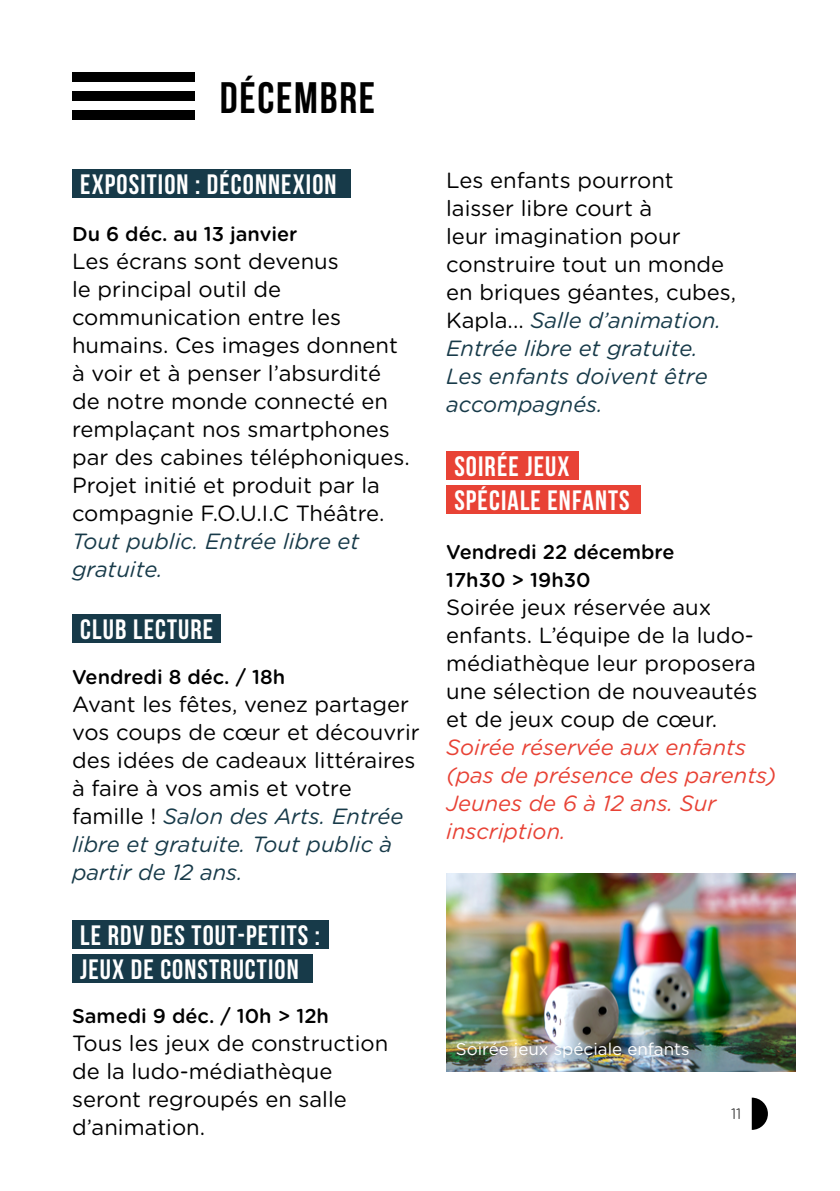
<style>
.page{position:relative;width:840px;height:1191px;background:#fff}
.page>*{position:absolute;margin:0;border:0;box-sizing:border-box;transform-origin:0 0}
.t1{font:44px "Bebas Neue";letter-spacing:.04em;color:#000}
.t2{font:28px/34.6px "Bebas Neue";letter-spacing:.04em;color:#fff}
.t3{font:22px/28px "Gotham Rounded";color:#000}
.t4{font:italic 22px/28px "Gotham Rounded";color:#e84235}
.t5{font:italic 22px/28px "Gotham Rounded";color:#173a49}
.t6{font:500 20px/28px "Gotham Rounded";color:#000}
.t7{font:17px "Gotham Rounded";color:#fff}
.t8{font:300 15px "Gotham Rounded";color:#000}
.s1{font-style:italic;color:#173a49}
</style>
<div class="page">
<svg style="left:751px;top:1097px;width:16px;height:32px"></svg>
<div style="left:72px;top:72px;width:122px;height:10px;background:#000"></div>
<div style="left:72px;top:91px;width:122px;height:10px;background:#000"></div>
<div style="left:72px;top:110px;width:122px;height:10px;background:#000"></div>
<div style="left:72px;top:169px;width:278px;height:29px;background:#173a49"></div>
<div style="left:72px;top:614px;width:149px;height:28px;background:#173a49"></div>
<div style="left:72px;top:953px;width:240px;height:29px;background:#173a49"></div>
<div style="left:72px;top:920px;width:256px;height:29px;background:#173a49"></div>
<div style="left:446px;top:451px;width:132px;height:28px;background:#e84235"></div>
<div style="left:446px;top:485px;width:194px;height:29px;background:#e84235"></div>
<img style="left:446px;top:874px;width:349px;height:198px">
<h1 class="t1" style="left:219px;top:73px;width:157px">DÉCEMBRE</h1>
<p class="t2" style="left:80px;top:167px;width:258px">EXPOSITION : DÉCONNEXION</p>
<p class="t6" style="left:72px;top:219px;width:227px">Du 6 déc. au 13 janvier</p>
<p class="t3" style="left:72px;top:246px;width:339px">Les écrans sont devenus<br>le principal outil de communication entre les humains. Ces images donnent à voir et à penser l’absurdité de notre monde connecté en remplaçant nos smartphones par des cabines téléphoniques.<br>Projet initié et produit par la compagnie F.O.U.I.C Théâtre.</p>
<p class="t5" style="left:72px;top:526px;width:289px">Tout public. Entrée libre et gratuite.</p>
<p class="t2" style="left:80px;top:611px;width:134px">CLUB LECTURE</p>
<p class="t6" style="left:72px;top:662px;width:214px">Vendredi 8 déc. / 18h</p>
<p class="t3" style="left:72px;top:689px;width:349px">Avant les fêtes, venez partager vos coups de cœur et découvrir des idées de cadeaux littéraires à faire à vos amis et votre famille ! <span class="s1">Salon des Arts. Entrée libre et gratuite. Tout public à partir de 12 ans.</span></p>
<p class="t2" style="left:80px;top:918px;width:241px">LE RDV DES TOUT-PETITS :</p>
<p class="t2" style="left:80px;top:951px;width:220px">JEUX DE CONSTRUCTION</p>
<p class="t6" style="left:72px;top:1001px;width:258px">Samedi 9 déc. / 10h &gt; 12h</p>
<p class="t3" style="left:72px;top:1028px;width:317px">Tous les jeux de construction de la ludo-médiathèque seront regroupés en salle d’animation.</p>
<p class="t3" style="left:446px;top:165px;width:291px">Les enfants pourront laisser libre court à<br>leur imagination pour construire tout un monde en briques géantes, cubes,<br>Kapla... <span class="s1">Salle d’animation.<br>Entrée libre et gratuite.<br>Les enfants doivent être accompagnés.</span></p>
<p class="t2" style="left:454px;top:448px;width:177px">SOIRÉE JEUX<br>SPÉCIALE ENFANTS</p>
<p class="t6" style="left:446px;top:536px;width:230px">Vendredi 22 décembre<br>17h30 &gt; 19h30</p>
<p class="t3" style="left:446px;top:592px;width:312px">Soirée jeux réservée aux enfants. L’équipe de la ludo&shy;médiathèque leur proposera une sélection de nouveautés et de jeux coup de cœur.</p>
<p class="t4" style="left:446px;top:732px;width:331px">Soirée réservée aux enfants (pas de présence des parents)<br>Jeunes de 6 à 12 ans. Sur inscription.</p>
<p class="t7" style="left:455px;top:1037px;width:235px">Soirée jeux spéciale enfants</p>
<p class="t8" style="left:730px;top:1103px;width:12px">11</p>
</div>
